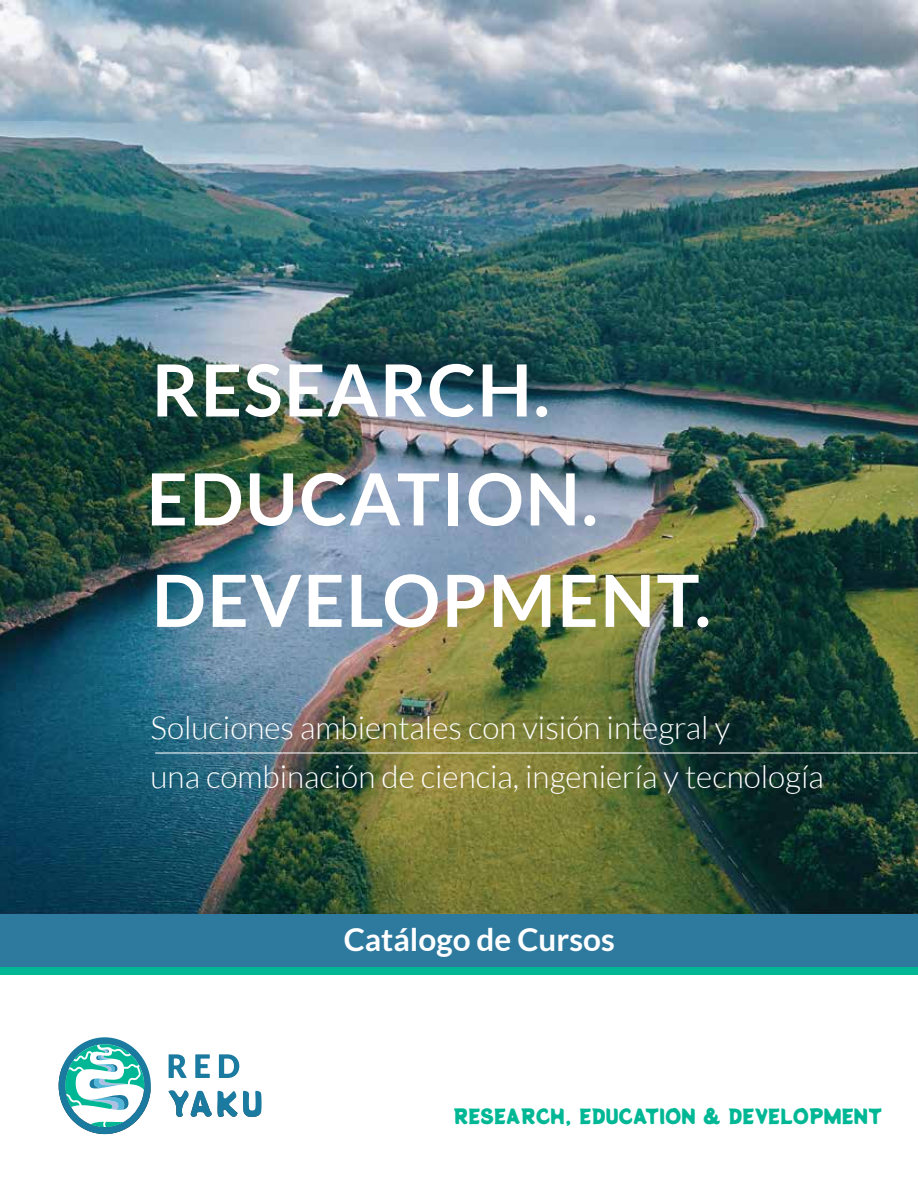
<style>
.page{position:relative;width:918px;height:1188px;background:#fff}
.page>*{position:absolute;margin:0;border:0;box-sizing:border-box;transform-origin:0 0}
.t1{font:700 72px "Lato";letter-spacing:.025em;color:#fff}
.t2{font:300 31.5px/48.2px "Lato";color:#fff}
.t3{font:700 31.5px "Lato";color:#fff}
.t4{font:19.65px "Potta One";color:#00b795}
</style>
<div class="page">
<img style="left:0;top:0;width:918px;height:914px">
<div style="left:0;top:914px;width:918px;height:53px;background:#2e7a9f"></div>
<svg style="left:169px;top:1054px;width:70px;height:24px"></svg>
<svg style="left:168px;top:1090px;width:94px;height:27px"></svg>
<svg style="left:59px;top:1037px;width:92px;height:97px"></svg>
<hr style="left:155px;top:752px;width:763px;height:2px;background:#fff">
<div style="left:0;top:967px;width:918px;height:7px;background:#00b795"></div>
<h1 class="t1" style="left:152px;top:349px;width:399px">RESEARCH.</h1>
<h1 class="t1" style="left:147px;top:458px;width:453px">EDUCATION.</h1>
<h1 class="t1" style="left:152px;top:559px;width:561px">DEVELOPMENT.</h1>
<p class="t2" style="left:151px;top:704px;width:675px">Soluciones ambientales con visión integral y<br>una combinación de ciencia, ingeniería y tecnología</p>
<p class="t3" style="left:344px;top:921px;width:273px">Catálogo de Cursos</p>
<p class="t4" style="left:453px;top:1102px;width:430px">RESEARCH, EDUCATION &amp; DEVELOPMENT</p>
</div>
